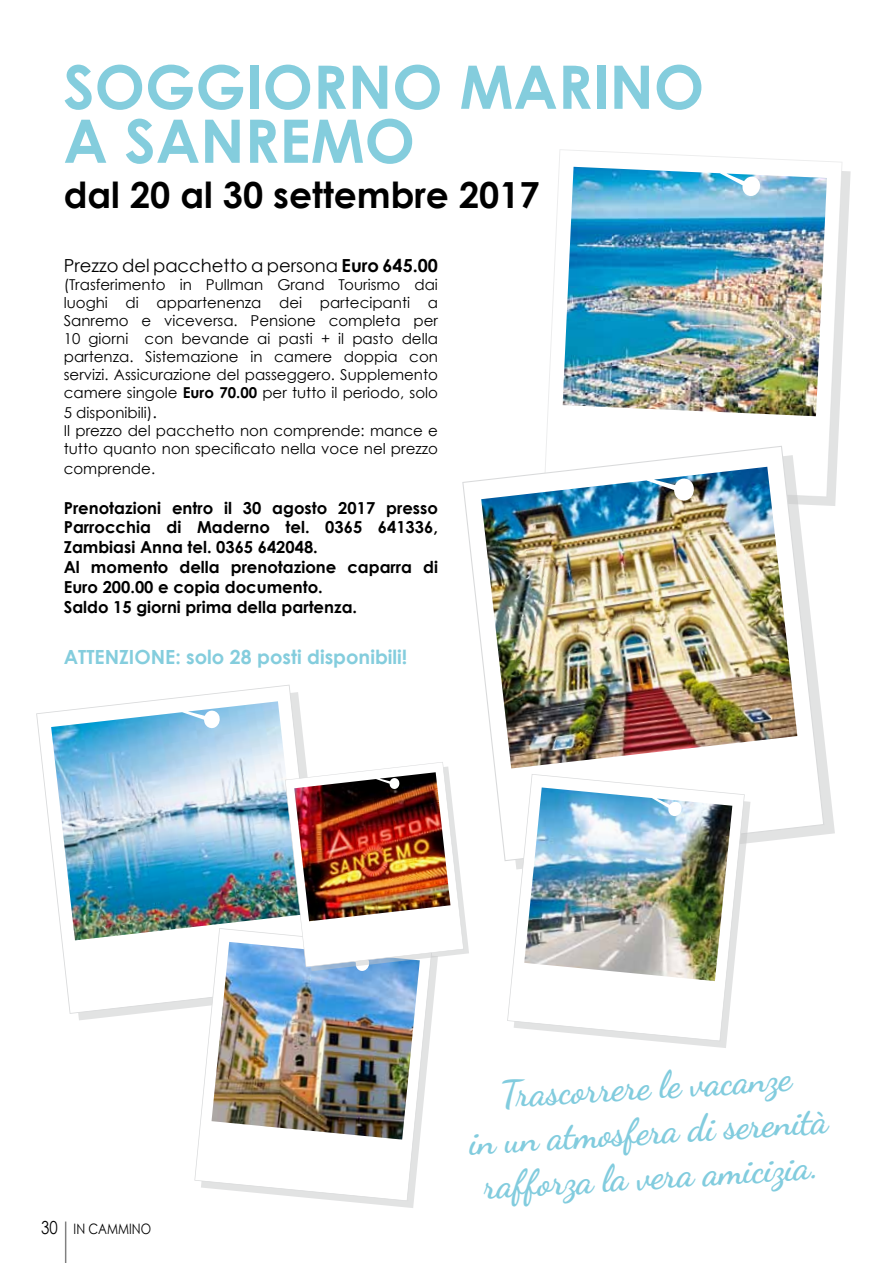
<style>
.page{position:relative;width:893px;height:1263px;background:#fff}
.page>*{position:absolute;margin:0;border:0;box-sizing:border-box;transform-origin:0 0}
.t1{font:700 60px/54px "Century Gothic";color:#84cddd}
.t2{font:700 37.5px/45px "Dancing Script";color:#82ccde;text-align:center}
.t3{font:700 36px "Century Gothic";color:#000}
.t4{font:700 19.5px "Century Gothic";color:#84cddd}
.t5{font:18px "Century Gothic";color:#000}
.t6{font:700 16.5px/19.8px "Century Gothic";color:#000}
.t7{font:15px/18px "Century Gothic";color:#000;text-align:justify}
.t8{font:14.4px "Century Gothic";color:#000;scale:.83 1}
.s1{font-weight:700}
.s2{font-size:16.5px}
.s3{font-size:18px}
</style>
<div class="page">
<hr style="left:65px;top:1221px;width:1px;height:42px;background:#000">
<svg style="left:835px;top:171px;width:16px;height:333px"></svg>
<svg style="left:546px;top:149px;width:296px;height:348px"></svg>
<img style="left:563px;top:167px;width:264px;height:249px">
<svg style="left:824px;top:455px;width:11px;height:380px"></svg>
<svg style="left:462px;top:446px;width:362px;height:415px"></svg>
<img style="left:481px;top:467px;width:316px;height:301px">
<svg style="left:36px;top:685px;width:270px;height:329px"></svg>
<img style="left:51px;top:701px;width:251px;height:239px">
<svg style="left:656px;top:781px;width:94px;height:267px"></svg>
<svg style="left:507px;top:774px;width:238px;height:267px"></svg>
<img style="left:524px;top:787px;width:208px;height:194px">
<svg style="left:343px;top:971px;width:94px;height:237px"></svg>
<svg style="left:194px;top:928px;width:238px;height:273px"></svg>
<img style="left:212px;top:942px;width:208px;height:197px">
<svg style="left:285px;top:762px;width:184px;height:209px"></svg>
<img style="left:294px;top:772px;width:156px;height:149px">
<h1 class="t1" style="left:63px;top:59px;width:566px">SOGGIORNO MARINO<br>A SAN REMO</h1>
<h3 class="t3" style="left:64px;top:172px;width:477px">dal 20 al 30 settembre 2017</h3>
<p class="t5" style="left:64px;top:255px;width:376px">Prezzo del pacchetto a persona <span class="s1">Euro 645.00</span></p>
<p class="t7" style="left:64px;top:276px;width:376px">(Trasferimento in Pullman Grand Tourismo dai luoghi di appartenenza dei partecipanti a Sanremo e viceversa. Pensione completa per 10 giorni con bevande ai pasti + il pasto della partenza. Sistemazione in camere doppia con servizi. Assicurazione del passeggero. Supplemento camere singole <span class="s1">Euro 70.00</span> per tutto il periodo, solo</p>
<p class="t7" style="left:64px;top:403px;width:376px;text-align:left">5 disponibili)<span class="s2">.<br></span>Il prezzo del pacchetto non comprende: mance e tutto quanto non specificato nella voce nel prezzo</p>
<p class="t7" style="left:64px;top:459px;width:93px">comprende.</p>
<p class="t6" style="left:64px;top:497px;width:376px">Prenotazioni entro il 30 agosto 2017 presso Parrocchia di Maderno tel. 0365 641336, Zambiasi Anna tel. 0365 642048.<br>Al momento della prenotazione caparra di Euro 200.00 e copia documento.<br>Saldo 15 giorni prima della partenza.</p>
<h3 class="t4" style="left:64px;top:645px;width:78px">ATTENZION</h3>
<h3 class="t4" style="left:165px;top:645px;width:244px">E: solo 28 posti disponibili!</h3>
<p class="t8" style="left:41px;top:1219px;width:81px"><span class="s3">30</span> In Cammino</p>
<h2 class="t2" style="left:466px;top:1073px;width:361px;rotate:-3deg">Trascor rere le vacanze<br>in un atmosfera di serenità raffor za la vera amicizia.</h2>
</div>
